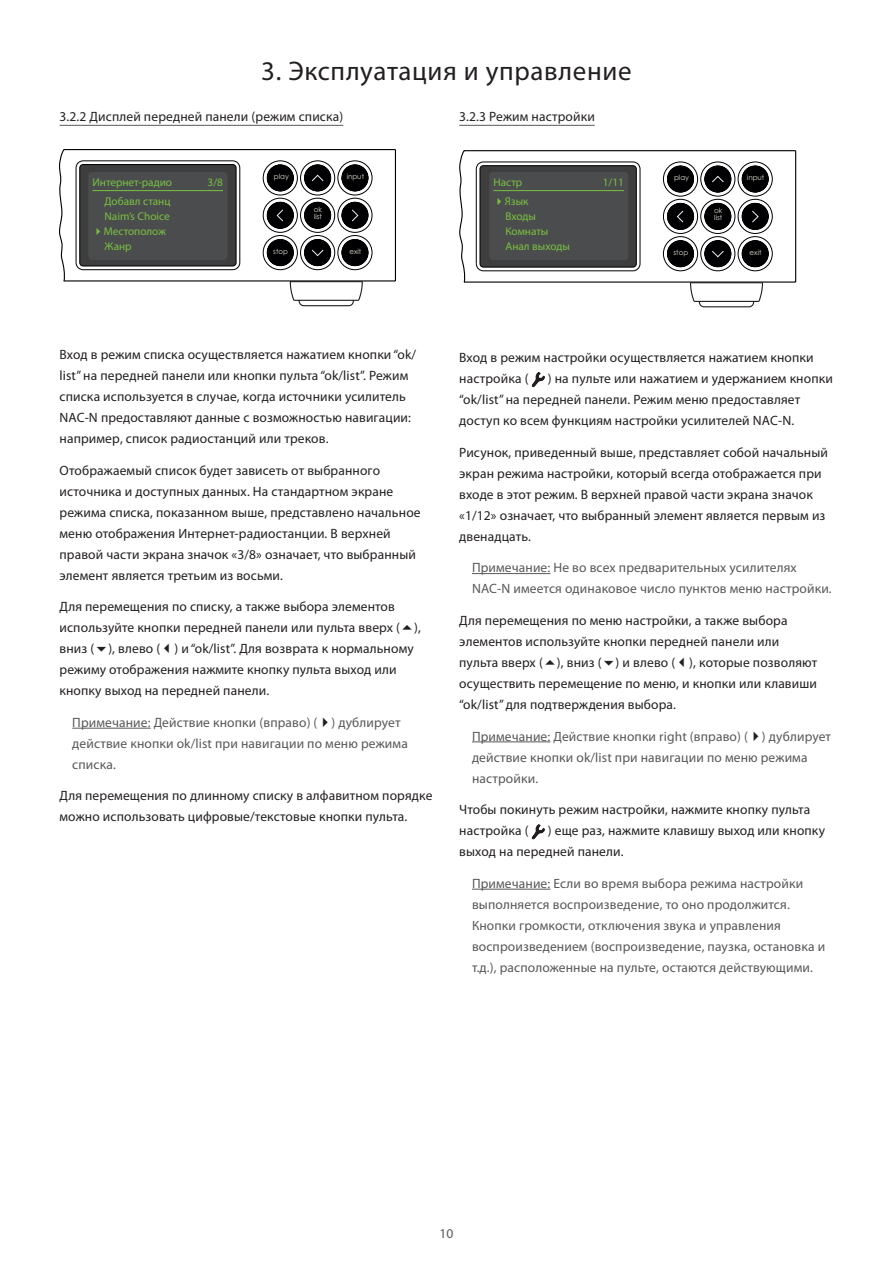
<style>
.page{position:relative;width:893px;height:1263px;background:#fff}
.page>*{position:absolute;margin:0;border:0;box-sizing:border-box;transform-origin:0 0}
.t1{font:27px "Myriad Pro";letter-spacing:.025em;color:#231f20}
.Body_Copy{font:13.5px/21px "Myriad Pro";letter-spacing:.01em;color:#231f20}
.Note{font:13.5px/21px "Myriad Pro";letter-spacing:.01em;color:#57585a}
.Sub_Sub_Head{font:13.5px "Myriad Pro";letter-spacing:.01em;color:#231f20}
.Display_List{font:11.25px/15px "Myriad Pro";color:#79c142}
.Display_Top{font:11.25px "Myriad Pro";color:#79c142}
.t2{font:7.2px/7.2px "Century Gothic";color:#e1ded0}
.s1{color:#231f20}
</style>
<div class="page">
<hr style="left:459px;top:125px;width:136px;height:1px;background:#57585a">
<hr style="left:72px;top:728px;width:79px;height:1px;background:#57585a">
<hr style="left:60px;top:125px;width:283px;height:1px;background:#57585a">
<hr style="left:472px;top:573px;width:78px;height:1px;background:#57585a">
<hr style="left:472px;top:741px;width:78px;height:1px;background:#57585a">
<hr style="left:472px;top:889px;width:78px;height:1px;background:#57585a">
<svg style="left:531px;top:372px;width:14px;height:16px"></svg>
<svg style="left:531px;top:824px;width:14px;height:16px"></svg>
<svg style="left:75px;top:160px;width:165px;height:110px"></svg>
<hr style="left:76px;top:168px;width:1px;height:95px;background:#000002">
<hr style="left:64px;top:149px;width:331px;height:1px;background:#000002">
<hr style="left:64px;top:280px;width:331px;height:1px;background:#000002">
<hr style="left:395px;top:150px;width:1px;height:131px;background:#000002">
<svg style="left:59px;top:149px;width:7px;height:133px"></svg>
<svg style="left:289px;top:280px;width:74px;height:26px"></svg>
<svg style="left:263px;top:160px;width:109px;height:110px"></svg>
<svg style="left:476px;top:161px;width:165px;height:110px"></svg>
<hr style="left:476px;top:169px;width:1px;height:95px;background:#000002">
<hr style="left:464px;top:150px;width:332px;height:1px;background:#000002">
<hr style="left:464px;top:281px;width:332px;height:2px;background:#000002">
<hr style="left:795px;top:151px;width:1px;height:131px;background:#000002">
<svg style="left:459px;top:150px;width:7px;height:133px"></svg>
<svg style="left:689px;top:282px;width:75px;height:25px"></svg>
<svg style="left:663px;top:161px;width:110px;height:110px"></svg>
<div style="left:489px;top:172px;width:139px;height:88px;background:#4b4c4d;border-radius:4px"></div>
<hr style="left:493px;top:190px;width:131px;height:1px;background:#79c142">
<div style="left:88px;top:172px;width:139px;height:88px;background:#4b4c4d;border-radius:4px"></div>
<hr style="left:93px;top:190px;width:130px;height:1px;background:#79c142">
<p class="t1" style="left:261px;top:54px;width:372px">3. Эксплуатация и управление</p>
<p class="Sub_Sub_Head" style="left:459px;top:108px;width:137px">3.2.3 Режим настройки</p>
<p class="Sub_Sub_Head" style="left:60px;top:108px;width:285px">3.2.2 Дисплей передней панели (режим списка)</p>
<p class="Display_Top" style="left:93px;top:175px;width:81px">Интернет-радио</p>
<p class="Display_Top" style="left:208px;top:175px;width:17px">3/8</p>
<p class="Display_List" style="left:105px;top:194px;width:68px">Добавл станц<br>Naim’s Choice</p>
<p class="Display_List" style="left:105px;top:224px;width:63px;text-indent:-12px">✔Местополож<br>Жанр</p>
<p class="t2" style="left:274px;top:172px;width:17px">play</p>
<p class="t2" style="left:273px;top:247px;width:16px">stop</p>
<p class="t2" style="left:314px;top:206px;width:10px">ok list</p>
<p class="t2" style="left:347px;top:172px;width:19px">input</p>
<p class="t2" style="left:349px;top:247px;width:13px">exit</p>
<p class="Display_Top" style="left:493px;top:175px;width:30px">Настр</p>
<p class="Display_Top" style="left:603px;top:175px;width:23px">1/11</p>
<p class="Display_List" style="left:505px;top:194px;width:66px;text-indent:-12px">✔Язык<br>Входы<br>Комнаты<br>Анал выходы</p>
<p class="t2" style="left:674px;top:174px;width:17px">play</p>
<p class="t2" style="left:673px;top:248px;width:16px">stop</p>
<p class="t2" style="left:714px;top:207px;width:10px">ok list</p>
<p class="t2" style="left:747px;top:174px;width:19px">input</p>
<p class="t2" style="left:750px;top:248px;width:13px">exit</p>
<p class="Body_Copy" style="left:60px;top:344px;width:358px">Вход в режим списка осуществляется нажатием кнопки “ok/ list” на передней панели или кнопки пульта “ok/list”. Режим списка используется в случае, когда источники усилитель NAC-N предоставляют данные с возможностью навигации: например, список радиостанций или треков.</p>
<p class="Body_Copy" style="left:60px;top:459px;width:363px">Отображаемый список будет зависеть от выбранного источника и доступных данных. На стандартном экране режима списка, показанном выше, представлено начальное меню отображения Интернет-радиостанции. В верхней правой части экрана значок «3/8» означает, что выбранный элемент является третьим из восьми.</p>
<p class="Body_Copy" style="left:60px;top:596px;width:363px">Для перемещения по списку, а также выбора элементов используйте кнопки передней панели или пульта вверх ( ), вниз ( ), влево (✓) и “ok/list”. Для возврата к нормальному режиму отображения нажмите кнопку пульта выход или кнопку выход на передней панели.</p>
<p class="Note" style="left:72px;top:711px;width:337px">Примечание: Действие кнопки (вправо) (<span class="s1">✔</span>) дублирует действие кнопки ok/list при навигации по меню режима списка.</p>
<p class="Body_Copy" style="left:60px;top:785px;width:374px">Для перемещения по длинному списку в алфавитном порядке можно использовать цифровые/текстовые кнопки пульта.</p>
<p class="Body_Copy" style="left:459px;top:347px;width:356px">Вход в режим настройки осуществляется нажатием кнопки настройка (</p>
<p class="Body_Copy" style="left:459px;top:368px;width:375px;text-indent:89px">) на пульте или нажатием и удержанием кнопки “ok/list” на передней панели. Режим меню предоставляет доступ ко всем функциям настройки усилителей NAC-N.</p>
<p class="Body_Copy" style="left:459px;top:441px;width:370px">Рисунок, приведенный выше, представляет собой начальный экран режима настройки, который всегда отображается при входе в этот режим. В верхней правой части экрана значок «1/12» означает, что выбранный элемент является первым из двенадцать.</p>
<p class="Note" style="left:472px;top:557px;width:361px">Примечание: Не во всех предварительных усилителях<br>NAC-N имеется одинаковое число пунктов меню настройки.</p>
<p class="Body_Copy" style="left:459px;top:610px;width:360px">Для перемещения по меню настройки, а также выбора элементов используйте кнопки передней панели или пульта вверх ( ), вниз ( ) и влево (✓), которые позволяют осуществить перемещение по меню, и кнопки или клавиши “ok/list” для подтверждения выбора.</p>
<p class="Note" style="left:472px;top:725px;width:361px">Примечание: Действие кнопки right (вправо) (<span class="s1">✔</span>) дублирует действие кнопки ok/list при навигации по меню режима настройки.</p>
<p class="Body_Copy" style="left:459px;top:799px;width:353px">Чтобы покинуть режим настройки, нажмите кнопку пульта настройка (</p>
<p class="Body_Copy" style="left:459px;top:820px;width:367px;text-indent:89px">) еще раз, нажмите клавишу выход или кнопку выход на передней панели.</p>
<p class="Note" style="left:472px;top:872px;width:355px">Примечание: Если во время выбора режима настройки выполняется воспроизведение, то оно продолжится.<br>Кнопки громкости, отключения звука и управления воспроизведением (воспроизведение, паузка, остановка и т.д.), расположенные на пульте, остаются действующими.</p>
<p class="Note" style="left:439px;top:1223px;width:15px">10</p>
</div>
